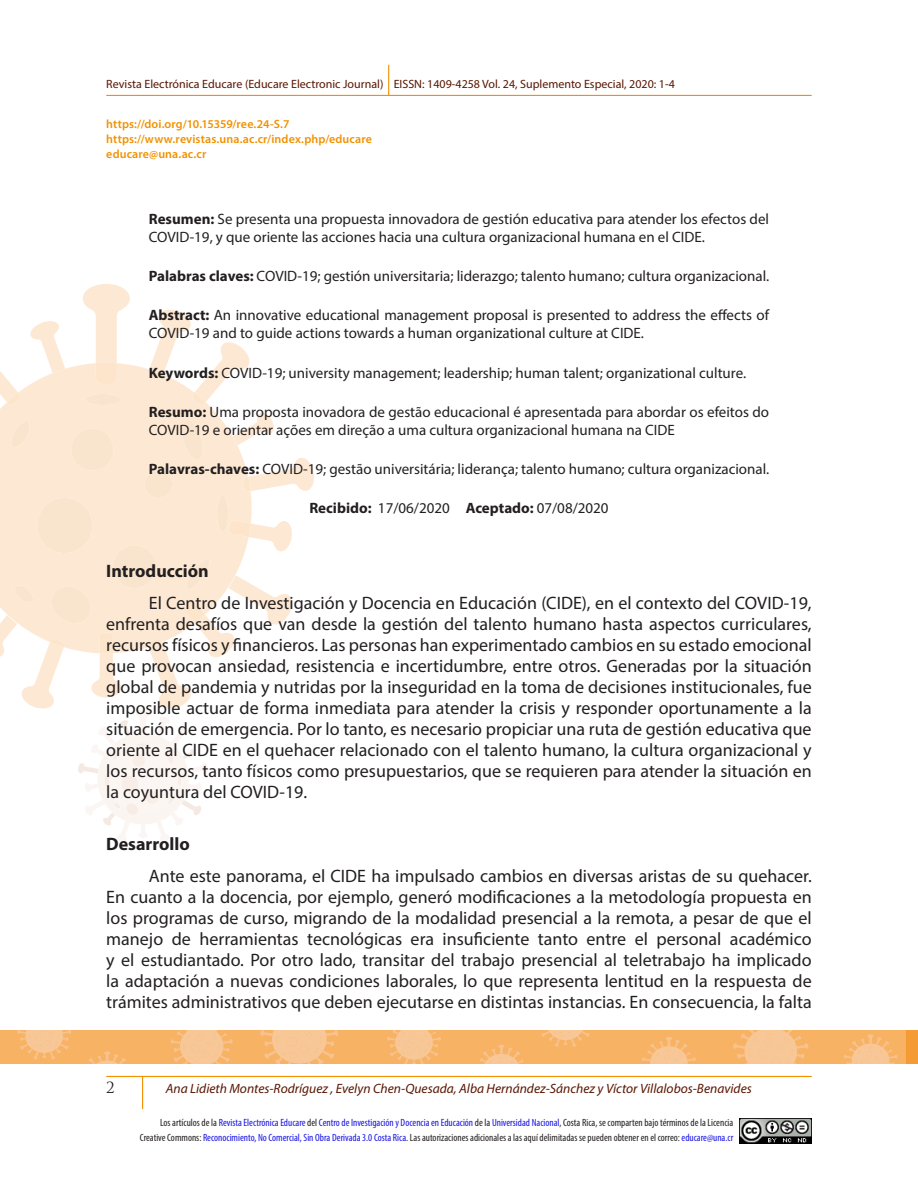
<style>
.page{position:relative;width:918px;height:1188px;background:#fff}
.page>*{position:absolute;margin:0;border:0;box-sizing:border-box;transform-origin:0 0}
.TEXTO{font:18px/21px "Myriad Pro";color:#231f20;text-align:justify}
.SUBTITULO_1{font:700 18px "Myriad Pro";color:#231f20}
.RESUMEN{font:15px/18px "Myriad Pro";color:#231f20}
.t1{font:15px "Trajan Pro";color:#231f20}
.t2{font:italic 13.5px "Myriad Pro";color:#591600}
.t3{font:600 12px/15px "Myriad Pro";letter-spacing:.01em;color:#f29100}
.t4{font:12px "Myriad Pro";color:#591600}
.t5{font:condensed 10.5px/15px "Myriad Pro";color:#231f20;text-align:right}
.s1{font-weight:700}
.s2{color:#1a15e5}
</style>
<div class="page">
<hr style="left:106px;top:1076px;width:706px;height:1px;background:#f29100">
<hr style="left:142px;top:1076px;width:1px;height:33px;background:#f29100">
<img style="left:739px;top:1118px;width:73px;height:26px">
<hr style="left:106px;top:95px;width:706px;height:1px;background:#f29100">
<hr style="left:388px;top:65px;width:1px;height:31px;background:#f29100">
<div style="left:0;top:365px;width:252px;height:194px;background:#fde9d3"></div>
<svg style="left:83px;top:284px;width:47px;height:100px"></svg>
<svg style="left:0;top:365px;width:21px;height:40px"></svg>
<svg style="left:0;top:426px;width:1px;height:18px"></svg>
<svg style="left:228px;top:521px;width:64px;height:30px"></svg>
<svg style="left:243px;top:458px;width:71px;height:33px"></svg>
<svg style="left:148px;top:310px;width:103px;height:95px"></svg>
<svg style="left:29px;top:321px;width:37px;height:53px"></svg>
<svg style="left:229px;top:413px;width:45px;height:33px"></svg>
<div style="left:37px;top:498px;width:55px;height:55px;background:#f9e4cd;border-radius:50%"></div>
<div style="left:71px;top:428px;width:43px;height:43px;background:#f9e4cd;border-radius:50%"></div>
<div style="left:145px;top:471px;width:27px;height:27px;background:#f9e4cd;border-radius:50%"></div>
<div style="left:113px;top:545px;width:43px;height:43px;background:#f9e4cd;border-radius:50%"></div>
<svg style="left:181px;top:420px;width:23px;height:40px"></svg>
<div style="left:217px;top:496px;width:11px;height:36px;background:#f9e4cd;border-radius:50%"></div>
<div style="left:85px;top:394px;width:35px;height:11px;background:#f9e4cd;border-radius:50%"></div>
<svg style="left:10px;top:421px;width:21px;height:27px"></svg>
<svg style="left:0;top:559px;width:292px;height:282px"></svg>
<div style="left:0;top:1031px;width:918px;height:33px;background:#f7b264"></div>
<svg style="left:17px;top:1030px;width:54px;height:29px"></svg>
<svg style="left:89px;top:1051px;width:37px;height:13px"></svg>
<svg style="left:170px;top:1030px;width:63px;height:34px"></svg>
<svg style="left:260px;top:1030px;width:79px;height:34px"></svg>
<svg style="left:387px;top:1030px;width:54px;height:34px"></svg>
<svg style="left:480px;top:1045px;width:43px;height:19px"></svg>
<svg style="left:541px;top:1030px;width:49px;height:17px"></svg>
<svg style="left:642px;top:1037px;width:54px;height:27px"></svg>
<svg style="left:733px;top:1030px;width:76px;height:34px"></svg>
<svg style="left:844px;top:1034px;width:54px;height:30px"></svg>
<div style="left:906px;top:1031px;width:12px;height:33px;background:#f49b35"></div>
<p class="t4" style="left:106px;top:77px;width:570px">Revista Electrónica Educare (Educare Electronic Journal) EISSN: 1409-4258 Vol. 24, Suplemento Especial, 2020: 1-4</p>
<p class="t3" style="left:106px;top:116px;width:267px">https://doi.org/10.15359/ree.24-S.7 https://www.revistas.una.ac.cr/index.php/educare educare@una.ac.cr</p>
<p class="RESUMEN" style="left:149px;top:210px;width:622px"><span class="s1">Resumen:</span> Se presenta una propuesta innovadora de gestión educativa para atender los efectos del<br>COVID-19, y que oriente las acciones hacia una cultura organizacional humana en el CIDE.</p>
<p class="RESUMEN" style="left:149px;top:267px;width:622px"><span class="s1">Palabras claves:</span> COVID-19; gestión universitaria; liderazgo; talento humano; cultura organizacional.</p>
<p class="RESUMEN" style="left:149px;top:306px;width:622px"><span class="s1">Abstract:</span> An innovative educational management proposal is presented to address the effects of<br>COVID-19 and to guide actions towards a human organizational culture at CIDE.</p>
<p class="RESUMEN" style="left:149px;top:363px;width:599px"><span class="s1">Keywords:</span> COVID-19; university management; leadership; human talent; organizational culture.</p>
<p class="RESUMEN" style="left:149px;top:403px;width:622px"><span class="s1">Resumo:</span> Uma proposta inovadora de gestão educacional é apresentada para abordar os efeitos do<br>COVID-19 e orientar ações em direção a uma cultura organizacional humana na CIDE</p>
<p class="RESUMEN" style="left:149px;top:460px;width:622px"><span class="s1">Palavras-chaves:</span> COVID-19; gestão universitária; liderança; talento humano; cultura organizacional.</p>
<p class="RESUMEN" style="left:309px;top:499px;width:301px"><span class="s1">Recibido:</span> 17/06/2020 <span class="s1">Aceptado:</span> 07/08/2020</p>
<h3 class="SUBTITULO_1" style="left:106px;top:559px;width:104px">Introducción</h3>
<p class="TEXTO" style="left:106px;top:592px;width:707px;text-indent:43px">El Centro de Investigación y Docencia en Educación (CIDE), en el contexto del COVID-19, enfrenta desafíos que van desde la gestión del talento humano hasta aspectos curriculares, recursos físicos y financieros. Las personas han experimentado cambios en su estado emocional que provocan ansiedad, resistencia e incertidumbre, entre otros. Generadas por la situación global de pandemia y nutridas por la inseguridad en la toma de decisiones institucionales, fue imposible actuar de forma inmediata para atender la crisis y responder oportunamente a la situación de emergencia. Por lo tanto, es necesario propiciar una ruta de gestión educativa que oriente al CIDE en el quehacer relacionado con el talento humano, la cultura organizacional y los recursos, tanto físicos como presupuestarios, que se requieren para atender la situación en la coyuntura del COVID-19.</p>
<h3 class="SUBTITULO_1" style="left:106px;top:833px;width:85px">Desarrollo</h3>
<p class="TEXTO" style="left:106px;top:865px;width:707px;text-indent:43px">Ante este panorama, el CIDE ha impulsado cambios en diversas aristas de su quehacer.<br>En cuanto a la docencia, por ejemplo, generó modificaciones a la metodología propuesta en los programas de curso, migrando de la modalidad presencial a la remota, a pesar de que el manejo de herramientas tecnológicas era insuficiente tanto entre el personal académico y el estudiantado. Por otro lado, transitar del trabajo presencial al teletrabajo ha implicado la adaptación a nuevas condiciones laborales, lo que representa lentitud en la respuesta de trámites administrativos que deben ejecutarse en distintas instancias. En consecuencia, la falta</p>
<p class="t1" style="left:106px;top:1078px;width:10px">2</p>
<p class="t2" style="left:166px;top:1080px;width:588px">Ana Lidieth Montes-Rodríguez , Evelyn Chen-Quesada, Alba Hernández-Sánchez y Víctor Villalobos-Benavides</p>
<p class="t5" style="left:140px;top:1115px;width:595px">Los artículos de la <span class="s2">Revista Electrónica Educare</span> del <span class="s2">Centro de Investigación y Docencia en Educación</span> de la <span class="s2">Universidad Nacional</span>, Costa Rica, se comparten bajo términos de la Licencia<br>Creative Commons: <span class="s2">Reconocimiento, No Comercial, Sin Obra Derivada 3.0 Costa Rica</span>. Las autorizaciones adicionales a las aquí delimitadas se pueden obtener en el correo: <span class="s2">educare@una.cr</span></p>
</div>
